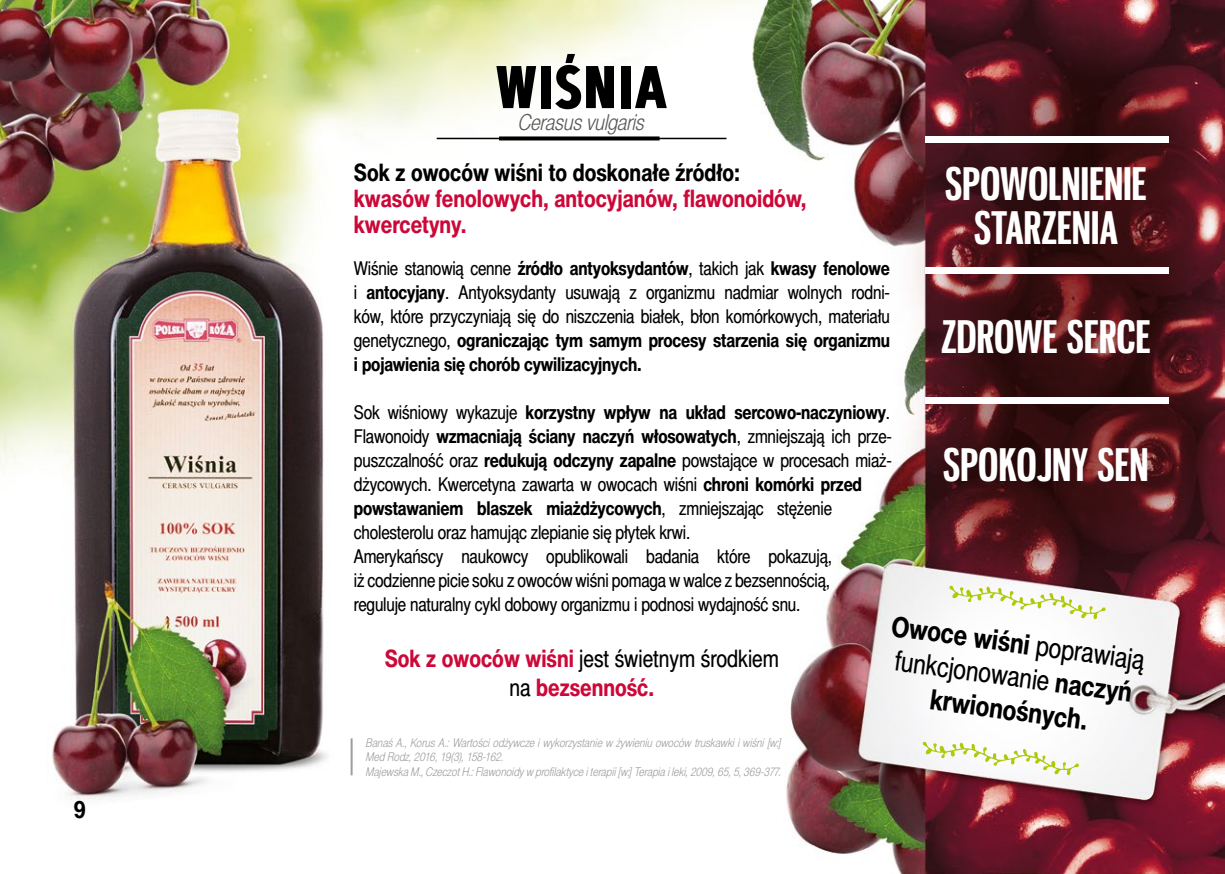
<style>
.page{position:relative;width:1225px;height:874px;background:#fff}
.page>*{position:absolute;margin:0;border:0;box-sizing:border-box;transform-origin:0 0}
.t1{font:700 60px "Artegra Sans Condensed";letter-spacing:.01em;color:#000}
.t2{font:700 44px/44px "Gnuolane Rg";letter-spacing:-.005em;color:#fff;text-align:center}
.t3{font:700 28px/33.4px "Switzer Cnd EFN";color:#000;text-align:center}
.t4{font:700 24px/26px "Switzer Cnd EFN";color:#cc0839}
.t5{font:700 24px "Switzer Cnd EFN";color:#000}
.t6{font:italic 22px "Switzer Cnd EFN Light";color:#575756}
.t7{font:19px/24px "Switzer Cnd EFN";letter-spacing:-.01em;color:#000;text-align:justify}
.t8{font:italic 12px/14.4px "Switzer Cnd EFN Light";letter-spacing:.01em;color:#9d9d9c}
.s1{font-weight:700}
.s2{font-weight:400}
.s3{font-weight:400;color:#000}
</style>
<div class="page">
<img style="left:0;top:0;width:1225px;height:873px">
<hr style="left:350px;top:738px;width:2px;height:37px;background:#9d9d9c">
<svg style="left:949px;top:585px;width:156px;height:34px"></svg>
<svg style="left:922px;top:741px;width:157px;height:34px"></svg>
<hr style="left:437px;top:138px;width:289px;height:1px;background:#000">
<svg style="left:499px;top:136px;width:160px;height:4px"></svg>
<div style="left:925px;top:136px;width:243px;height:7px;background:#fff"></div>
<div style="left:925px;top:267px;width:243px;height:6px;background:#fff"></div>
<div style="left:925px;top:397px;width:243px;height:7px;background:#fff"></div>
<p class="t5" style="left:74px;top:793px;width:14px">9</p>
<h1 class="t1" style="left:495px;top:43px;width:174px">Wiśnia</h1>
<p class="t6" style="left:518px;top:109px;width:128px">Cerasus vulgaris</p>
<p class="t5" style="left:354px;top:157px;width:387px">Sok z owoców wiśni to doskonałe źródło:</p>
<p class="t4" style="left:354px;top:186px;width:454px">kwasów fenolowych, antocyjanów, flawonoidów, kwercetyny.</p>
<h2 class="t2" style="left:945px;top:161px;width:203px">SPOWOLNIENIE<br>STARZENIA</h2>
<p class="t7" style="left:354px;top:256px;width:538px">Wiśnie stanowią cenne <span class="s1">źródło antyoksydantów</span>, takich jak <span class="s1">kwasy fenolowe </span>i <span class="s1">antocyjany</span>. Antyoksydanty usuwają z organizmu nadmiar wolnych rodni&shy;ków, które przyczyniają się do niszczenia białek, błon komórkowych, materiału genetycznego, <span class="s1">ograniczając tym samym procesy starzenia się organizmu i pojawienia się chorób cywilizacyjnych.</span></p>
<p class="t7" style="left:354px;top:400px;width:539px;text-align:left">Sok wiśniowy wykazuje <span class="s1">korzystny wpływ na układ sercowo-naczyniowy</span>.<br>Flawonoidy <span class="s1">wzmacniają ściany naczyń włosowatych</span>, zmniejszają ich prze&shy;puszczalność oraz <span class="s1">redukują odczyny zapalne</span> powstające w procesach miaż&shy;dżycowych. Kwercetyna zawarta w owocach wiśni <span class="s1">chroni komórki przed powstawaniem blaszek miażdżycowych</span>, zmniejszając stężenie cholesterolu oraz hamując zlepianie się płytek krwi.<br>Amerykańscy naukowcy opublikowali badania które pokazują,<br>iż codzienne picie soku z owoców wiśni pomaga w walce z bezsennością,<br>reguluje naturalny cykl dobowy organizmu i podnosi wydajność snu.</p>
<h2 class="t2" style="left:941px;top:314px;width:211px">ZDROWE SERCE</h2>
<h2 class="t2" style="left:943px;top:441px;width:207px">SPOKOJNY SEN</h2>
<h3 class="t3" style="left:894px;top:608px;width:257px;rotate:8deg">Owoce wiśni <span class="s2">poprawiają funkcjonowanie</span> naczyń krwionośnych.</h3>
<p class="t4" style="left:385px;top:644px;width:396px;line-height:28.8px;text-align:center">Sok z owoców wiśni <span class="s3">jest świetnym środkiem na</span> bezsenność.</p>
<p class="t8" style="left:366px;top:735px;width:417px">Banaś A., Korus A.: Wartości odżywcze i wykorzystanie w żywieniu owoców truskawki i wiśni [w:]<br>Med Rodz, 2016, 19(3), 158-162.<br>Majewska M., Czeczot H.: Flawonoidy w profilaktyce i terapii [w:] Terapia i leki, 2009, 65, 5, 369-377.</p>
</div>
